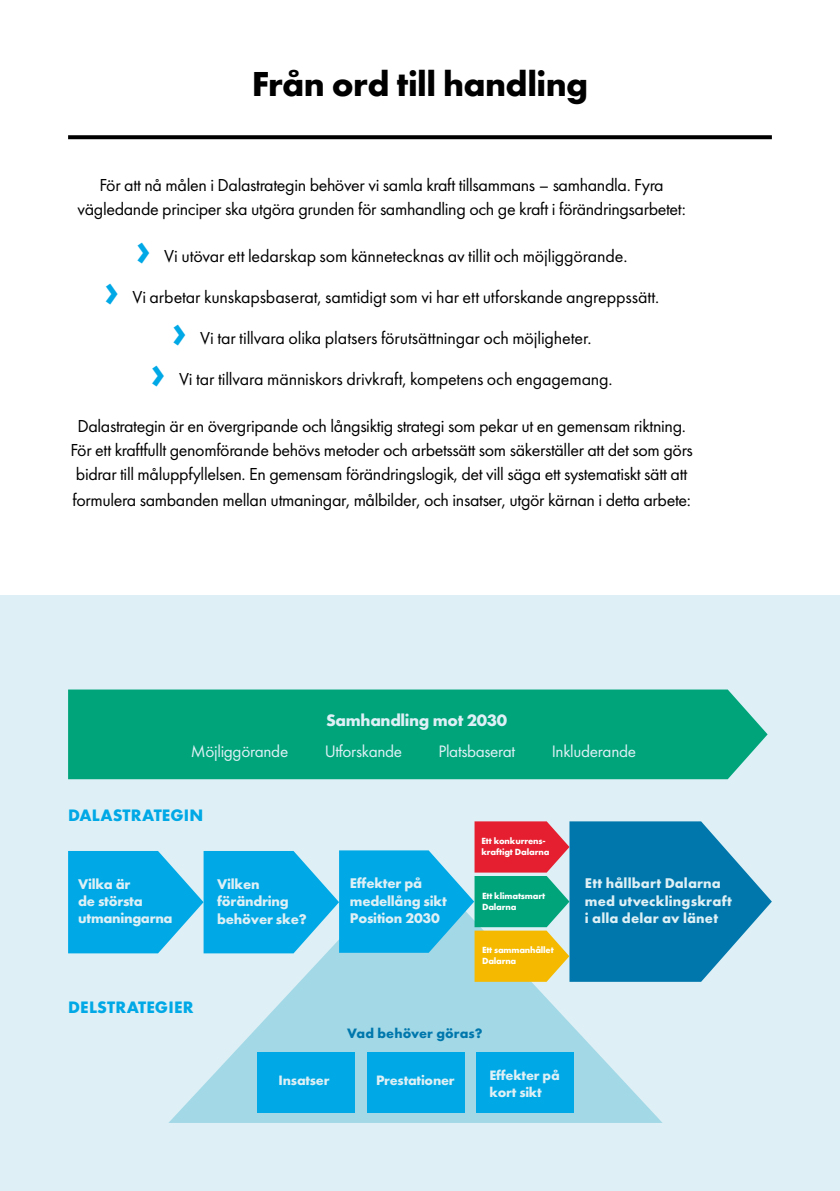
<style>
.page{position:relative;width:840px;height:1191px;background:#fff}
.page>*{position:absolute;margin:0;border:0;box-sizing:border-box;transform-origin:0 0}
.t1{font:700 48px "Futura PT";color:#00a8e6}
.t2{font:700 36px "Futura PT";letter-spacing:-.015em;color:#000}
.t3{font:18px/24px "Futura PT";letter-spacing:-.02em;color:#000;text-align:center}
.t4{font:17.2px "Futura PT";letter-spacing:-.02em;color:#def0f5}
.t5{font:700 17.2px "Futura PT";letter-spacing:.005em;color:#00a8e6}
.t6{font:700 17.2px "Futura PT";letter-spacing:-.02em;color:#def0f5}
.t7{font:700 14.6px/17.4px "Futura PT";letter-spacing:-.015em;color:#def0f5}
.t8{font:700 14.6px/17.4px "Futura PT";letter-spacing:.01em;color:#def0f5}
.t9{font:700 14.2px/17px "Futura PT";letter-spacing:-.015em;color:#def0f5}
.t10{font:700 14.2px "Futura PT";letter-spacing:.005em;color:#0077ac}
.t11{font:700 9.2px/11.2px "Futura PT";letter-spacing:-.015em;color:#fff}
</style>
<div class="page">
<div style="left:0;top:595px;width:839px;height:596px;background:#def0f5"></div>
<svg style="left:168px;top:981px;width:494px;height:142px;fill:#a3d8e7"></svg>
<div style="left:257px;top:1052px;width:97px;height:60px;background:#00a8e6"></div>
<div style="left:366px;top:1052px;width:98px;height:60px;background:#00a8e6"></div>
<div style="left:476px;top:1052px;width:97px;height:60px;background:#00a8e6"></div>
<svg style="left:68px;top:821px;width:703px;height:160px"></svg>
<div style="left:68px;top:689px;width:699px;height:90px;background:#00a47a"></div>
<svg style="left:68px;top:135px;width:703px;height:4px;fill:#000"></svg>
<h2 class="t2" style="left:251px;top:60px;width:338px">Från ord till handling</h2>
<p class="t3" style="left:77px;top:173px;width:609px">För att nå målen i Dalastrategin behöver vi samla kraft tillsammans – samhandla. Fyra vägledande principer ska utgöra grunden för samhandling och ge kraft i förändringsarbetet:</p>
<h1 class="t1" style="left:136px;top:217px;width:16px">›</h1>
<p class="t3" style="left:164px;top:244px;width:464px">Vi utövar ett ledarskap som kännetecknas av tillit och möjliggörande.</p>
<h1 class="t1" style="left:104px;top:258px;width:16px">›</h1>
<p class="t3" style="left:132px;top:285px;width:528px">Vi arbetar kunskapsbaserat, samtidigt som vi har ett utforskande angreppssätt.</p>
<h1 class="t1" style="left:172px;top:299px;width:16px">›</h1>
<p class="t3" style="left:200px;top:326px;width:392px">Vi tar tillvara olika platsers förutsättningar och möjligheter.</p>
<h1 class="t1" style="left:150px;top:340px;width:16px">›</h1>
<p class="t3" style="left:179px;top:367px;width:435px">Vi tar tillvara människors drivkraft, kompetens och engagemang.</p>
<p class="t3" style="left:71px;top:413px;width:623px">Dalastrategin är en övergripande och långsiktig strategi som pekar ut en gemensam riktning.<br>För ett kraftfullt genomförande behövs metoder och arbetssätt som säkerställer att det som görs bidrar till måluppfyllelsen. En gemensam förändringslogik, det vill säga ett systematiskt sätt att</p>
<p class="t3" style="left:72px;top:487px;width:619px">formulera sambanden mellan utmaningar, målbilder, och insatser, utgör kärnan i detta arbete:</p>
<p class="t6" style="left:326px;top:709px;width:182px">Samhandling mot 2030</p>
<p class="t4" style="left:191px;top:741px;width:99px">Möjliggörande</p>
<p class="t4" style="left:324px;top:741px;width:79px">Utforskande</p>
<p class="t4" style="left:438px;top:741px;width:78px">Platsbaserat</p>
<p class="t4" style="left:551px;top:741px;width:86px">Inkluderande</p>
<p class="t5" style="left:68px;top:804px;width:137px">DALASTRATEGIN</p>
<p class="t7" style="left:78px;top:874px;width:96px">Vilka är<br>de största utmaningarna</p>
<p class="t7" style="left:217px;top:874px;width:91px">Vilken förändring behöver ske?</p>
<p class="t7" style="left:349px;top:874px;width:98px">Effekter på medellång sikt<br>Position 2030</p>
<p class="t5" style="left:68px;top:996px;width:127px">DELSTRATEGIER</p>
<p class="t11" style="left:481px;top:835px;width:69px">Ett konkurrens&shy;kraftigt Dalarna</p>
<p class="t11" style="left:482px;top:889px;width:64px">Ett klimatsmart<br>Dalarna</p>
<p class="t11" style="left:482px;top:944px;width:73px">Ett sammanhållet<br>Dalarna</p>
<p class="t10" style="left:347px;top:1023px;width:137px">Vad behöver göras?</p>
<p class="t9" style="left:278px;top:1071px;width:52px">Insatser</p>
<p class="t9" style="left:376px;top:1071px;width:80px">Prestationer</p>
<p class="t9" style="left:489px;top:1066px;width:72px">Effekter på kort sikt</p>
<p class="t8" style="left:584px;top:874px;width:148px">Ett hållbart Dalarna med utvecklingskraft i alla delar av länet</p>
</div>
